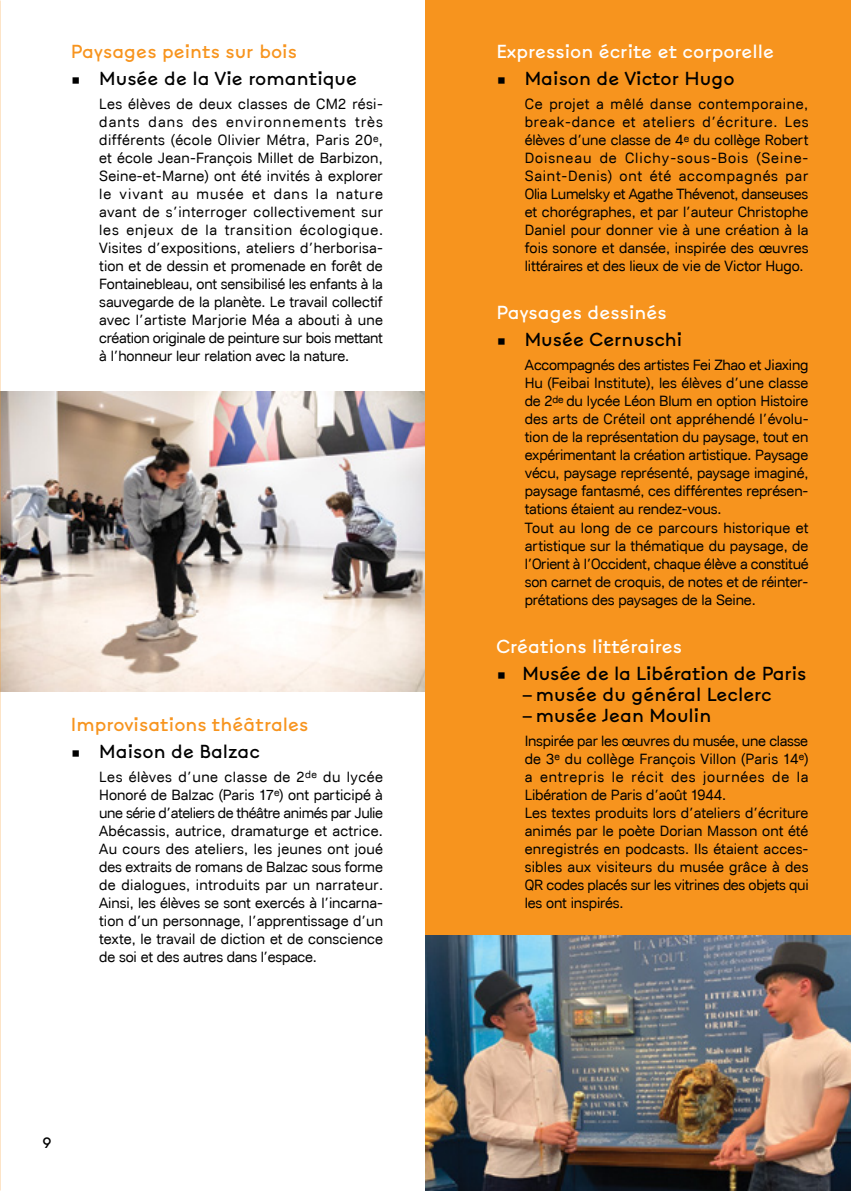
<style>
.page{position:relative;width:851px;height:1191px;background:#fff}
.page>*{position:absolute;margin:0;border:0;box-sizing:border-box;transform-origin:0 0}
.t1{font:20px "Paris Musees";color:#000}
.t2{font:20px "Paris Musees";color:#fff}
.t3{font:20px "Paris Musees";color:#f7941e}
.t4{font:16px "Paris Musees";color:#000}
.t5{font:15px/18px "Lunchtype";letter-spacing:-.01em;color:#000;text-align:justify}
</style>
<div class="page">
<img style="left:0;top:391px;width:425px;height:300px">
<div style="left:425px;top:0;width:425px;height:1191px;background:#f7941e"></div>
<img style="left:425px;top:935px;width:425px;height:256px">
<h1 class="t3" style="left:71px;top:40px;width:227px">Paysages peints sur bois</h1>
<h1 class="t1" style="left:71px;top:67px;width:287px">• Musée de la Vie romantique</h1>
<p class="t5" style="left:99px;top:95px;width:285px">Les élèves de deux classes de CM2 rési&shy;dants dans des environnements très différents (école Olivier Métra, Paris 20<sup>e</sup>, et école Jean-François Millet de Barbizon, Seine-et-Marne) ont été invités à explorer le vivant au musée et dans la nature avant de s’interroger collectivement sur les enjeux de la transition écologique.<br>Visites d’expositions, ateliers d’herborisa&shy;tion et de dessin et promenade en forêt de Fontainebleau, ont sensibilisé les enfants à la sauvegarde de la planète. Le travail collectif avec l’artiste Marjorie Méa a abouti à une création originale de peinture sur bois mettant à l’honneur leur relation avec la nature.</p>
<h1 class="t3" style="left:71px;top:712px;width:239px">Improvisations théâtrales</h1>
<h1 class="t1" style="left:71px;top:739px;width:191px">• Maison de Balzac</h1>
<p class="t5" style="left:99px;top:767px;width:285px">Les élèves d’une classe de 2<sup>de</sup> du lycée Honoré de Balzac (Paris 17<sup>e</sup>) ont participé à une série d’ateliers de théâtre animés par Julie Abécassis, autrice, dramaturge et actrice.<br>Au cours des ateliers, les jeunes ont joué des extraits de romans de Balzac sous forme de dialogues, introduits par un narrateur.<br>Ainsi, les élèves se sont exercés à l’incarna&shy;tion d’un personnage, l’apprentissage d’un texte, le travail de diction et de conscience de soi et des autres dans l’espace.</p>
<p class="t4" style="left:43px;top:1133px;width:11px">9</p>
<h1 class="t2" style="left:496px;top:40px;width:279px">Expression écrite et corporelle</h1>
<h1 class="t1" style="left:496px;top:67px;width:240px">• Maison de Victor Hugo</h1>
<p class="t5" style="left:524px;top:95px;width:285px">Ce projet a mêlé danse contemporaine, break-dance et ateliers d’écriture. Les élèves d’une classe de 4<sup>e</sup> du collège Robert Doisneau de Clichy-sous-Bois (Seine-Saint-Denis) ont été accompagnés par Olia Lumelsky et Agathe Thévenot, danseuses et chorégraphes, et par l’auteur Christophe Daniel pour donner vie à une création à la fois sonore et dansée, inspirée des œuvres littéraires et des lieux de vie de Victor Hugo.</p>
<h1 class="t2" style="left:496px;top:301px;width:172px">Paysages dessinés</h1>
<h1 class="t1" style="left:496px;top:328px;width:187px">• Musée Cernuschi</h1>
<p class="t5" style="left:524px;top:356px;width:285px;text-align:left">Accompagnés des artistes Fei Zhao et Jiaxing Hu (Feibai Institute), les élèves d’une classe de 2<sup>de</sup> du lycée Léon Blum en option Histoire des arts de Créteil ont appréhendé l’évolu&shy;tion de la représentation du paysage, tout en expérimentant la création artistique. Paysage vécu, paysage représenté, paysage imaginé, paysage fantasmé, ces différentes représen&shy;tations étaient au rendez-vous.<br>Tout au long de ce parcours historique et artistique sur la thématique du paysage, de l’Orient à l’Occident, chaque élève a constitué son carnet de croquis, de notes et de réinter&shy;prétations des paysages de la Seine.</p>
<h1 class="t2" style="left:496px;top:634px;width:187px">Créations littéraires</h1>
<h1 class="t1" style="left:496px;top:661px;width:311px">• Musée de la Libération de Paris</h1>
<h1 class="t1" style="left:522px;top:682px;width:250px">– musée du général Leclerc</h1>
<h1 class="t1" style="left:522px;top:703px;width:190px">– musée Jean Moulin</h1>
<p class="t5" style="left:524px;top:731px;width:285px;text-align:left">Inspirée par les œuvres du musée, une classe de 3<sup>e</sup> du collège François Villon (Paris 14<sup>e</sup>) a entrepris le récit des journées de la Libération de Paris d’août 1944.<br>Les textes produits lors d’ateliers d’écriture animés par le poète Dorian Masson ont été enregistrés en podcasts. Ils étaient acces&shy;sibles aux visiteurs du musée grâce à des QR codes placés sur les vitrines des objets qui les ont inspirés.</p>
</div>
